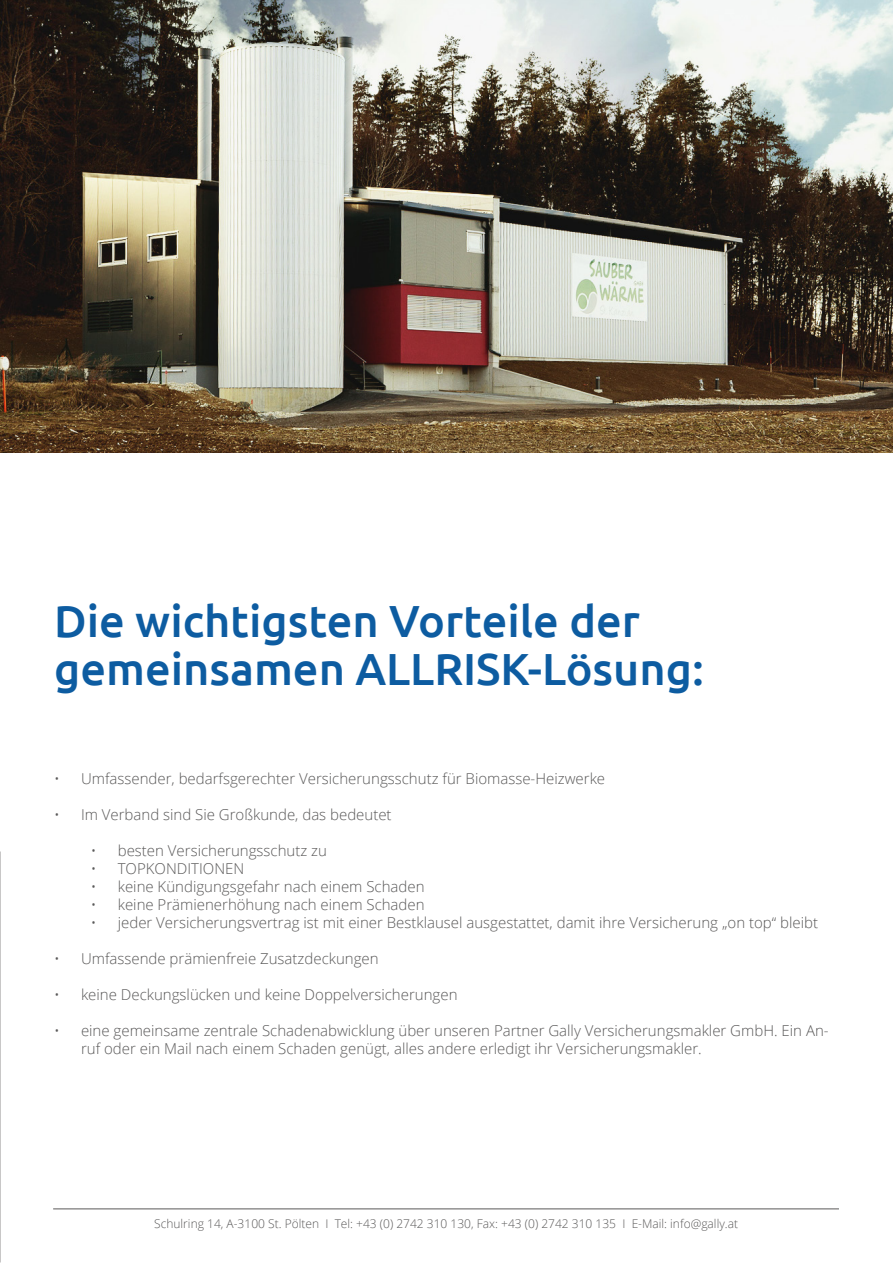
<style>
.page{position:relative;width:893px;height:1263px;background:#fff}
.page>*{position:absolute;margin:0;border:0;box-sizing:border-box;transform-origin:0 0}
.t1{font:500 45px/48px "Ubuntu";color:#0d5ca1}
.t2{font:300 15px/18px "Open Sans";color:#5a5959}
.t3{font:300 12px "Open Sans";color:#5a5959}
</style>
<div class="page">
<hr style="left:53px;top:1208px;width:786px;height:1px;background:#5a5959">
<img style="left:0;top:851px;width:1px;height:412px">
<img style="left:1px;top:0;width:892px;height:452px">
<h1 class="t1" style="left:54px;top:595px;width:652px">Die wichtigsten Vorteile der gemeinsamen ALLRISK-Lösung:</h1>
<p class="t2" style="left:54px;top:769px;width:553px">• U mfassender, bedarfsgerechter Versicherungsschutz für Biomasse-Heizwerke</p>
<p class="t2" style="left:54px;top:805px;width:339px">• Im Verband sind Sie Großkunde, das bedeutet</p>
<p class="t2" style="left:91px;top:841px;width:238px">• besten Versicherungsschutz zu</p>
<p class="t2" style="left:91px;top:859px;width:155px">• TOPKONDITIONEN</p>
<p class="t2" style="left:91px;top:877px;width:335px">• keine Kündigungsgefahr nach einem Schaden</p>
<p class="t2" style="left:91px;top:895px;width:335px">• keine Prämienerhöhung nach einem Schaden</p>
<p class="t2" style="left:91px;top:913px;width:729px">• jeder Versicherungsvertrag ist mit einer Bestklausel ausgestattet, damit ihre Versicherung „on top“ bleibt</p>
<p class="t2" style="left:54px;top:949px;width:326px">• U mfassende prämienfreie Zusatzdeckungen</p>
<p class="t2" style="left:54px;top:985px;width:405px">• keine Deckungslücken und keine Doppelversicherungen</p>
<p class="t2" style="left:81px;top:1021px;width:749px;text-indent:-27px">• eine gemeinsame zentrale Schadenabwicklung über unseren Partner Gally Versicherungsmakler GmbH. Ein An&shy;ruf oder ein Mail nach einem Schaden genügt, alles andere erledigt ihr Versicherungsmakler.</p>
<p class="t3" style="left:154px;top:1215px;width:585px">Schulring 14, A-3100 St. Pölten I Tel: +43 (0) 2742 310 130, Fax: +43 (0) 2742 310 135 I E-Mail: info@gally.at</p>
</div>
